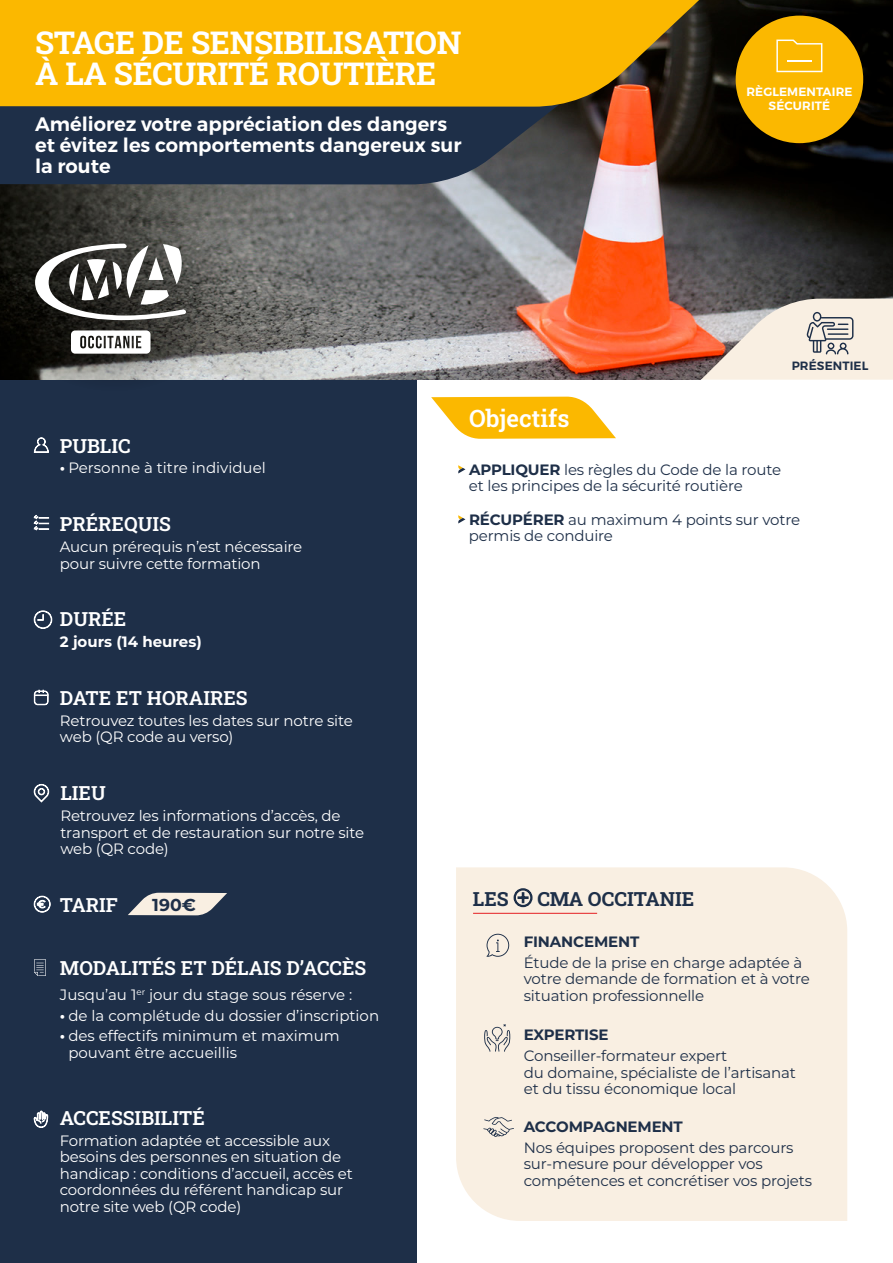
<style>
.page{position:relative;width:893px;height:1263px;background:#fff}
.page>*{position:absolute;margin:0;border:0;box-sizing:border-box;transform-origin:0 0}
.t1{font:31.5px/31.5px "Roboto Slab";letter-spacing:-.01em;color:#fff}
.t2{font:24px "Roboto Slab";color:#fff}
.t3{font:19.5px "Roboto Slab";color:#fff}
.t4{font:600 19.5px/21px "Montserrat";color:#fff}
.t5{font:19.5px "Roboto Slab";color:#1e2f48}
.t6{font:700 17.25px "Montserrat";color:#1e2f48}
.t7{font:15px/16.5px "Montserrat";letter-spacing:-.01em;color:#fff}
.t8{font:15px/16.5px "Montserrat";letter-spacing:-.01em;color:#1e2f48}
.t9{font:700 15px "Montserrat";letter-spacing:-.01em;color:#1e2f48}
.t10{font:700 15px "Montserrat";color:#fff}
.t11{font:600 12px/14.4px "Montserrat";letter-spacing:.01em;color:#fff;text-align:center}
.t12{font:600 12px "Montserrat";letter-spacing:.01em;color:#1e2f48}
.s1{font-weight:700}
</style>
<div class="page">
<div style="left:0;top:377px;width:417px;height:886px;background:#1e2f48"></div>
<img style="left:0;top:107px;width:893px;height:273px">
<svg style="left:458px;top:465px;width:7px;height:8px"></svg>
<svg style="left:458px;top:515px;width:7px;height:8px"></svg>
<svg style="left:431px;top:396px;width:185px;height:43px"></svg>
<svg style="left:0;top:107px;width:559px;height:78px;background:#243349"></svg>
<svg style="left:0;top:0;width:694px;height:107px;background:#ecac02"></svg>
<svg style="left:0;top:203px;width:229px;height:188px;background:#434340"></svg>
<svg style="left:71px;top:330px;width:80px;height:24px"></svg>
<svg style="left:35px;top:244px;width:151px;height:76px"></svg>
<svg style="left:34px;top:515px;width:15px;height:15px"></svg>
<svg style="left:34px;top:437px;width:15px;height:16px"></svg>
<svg style="left:34px;top:1110px;width:14px;height:18px"></svg>
<svg style="left:34px;top:784px;width:15px;height:18px"></svg>
<svg style="left:34px;top:610px;width:18px;height:19px"></svg>
<svg style="left:34px;top:690px;width:14px;height:15px"></svg>
<svg style="left:34px;top:896px;width:17px;height:16px"></svg>
<svg style="left:128px;top:893px;width:99px;height:22px"></svg>
<svg style="left:34px;top:959px;width:12px;height:17px"></svg>
<div style="left:456px;top:867px;width:391px;height:354px;background:#f9efe2"></div>
<svg style="left:483px;top:1117px;width:31px;height:20px"></svg>
<svg style="left:486px;top:934px;width:23px;height:23px"></svg>
<hr style="left:473px;top:913px;width:124px;height:1px;background:#e84242">
<svg style="left:513px;top:887px;width:20px;height:21px"></svg>
<svg style="left:484px;top:1024px;width:26px;height:28px"></svg>
<svg style="left:701px;top:298px;width:192px;height:82px;background:#ddd0c6"></svg>
<svg style="left:694px;top:0;width:199px;height:184px;background:#5c4505"></svg>
<hr style="left:787px;top:60px;width:25px;height:2px;background:#fff">
<h1 class="t1" style="left:35px;top:26px;width:428px">STAGE DE SENSIBILISATION<br>À LA SÉCURITÉ ROUTIÈRE</h1>
<h3 class="t4" style="left:35px;top:114px;width:428px">Améliorez votre appréciation des dangers et évitez les comportements dangereux sur la route</h3>
<h2 class="t2" style="left:469px;top:401px;width:102px">Objectifs</h2>
<p class="t11" style="left:746px;top:85px;width:108px">RÈGLEMENTAIRE<br>SÉCURITÉ</p>
<p class="t12" style="left:792px;top:359px;width:78px">PRÉSENTIEL</p>
<h3 class="t3" style="left:60px;top:432px;width:72px">PUBLIC</h3>
<p class="t7" style="left:60px;top:459px;width:207px"><span class="s1">•</span> Personne à titre individuel</p>
<h3 class="t3" style="left:60px;top:511px;width:113px">PRÉREQUIS</h3>
<p class="t7" style="left:60px;top:538px;width:244px">Aucun prérequis n’est nécessaire pour suivre cette formation</p>
<h3 class="t3" style="left:60px;top:606px;width:68px">DURÉE</h3>
<p class="t10" style="left:60px;top:631px;width:143px">2 jours (14 heures)</p>
<h3 class="t3" style="left:60px;top:685px;width:189px">DATE ET HORAIRES</h3>
<p class="t7" style="left:60px;top:712px;width:294px">Retrouvez toutes les dates sur notre site web (QR code au verso)</p>
<h3 class="t3" style="left:60px;top:780px;width:47px">LIEU</h3>
<p class="t7" style="left:60px;top:807px;width:305px">Retrouvez les informations d’accès, de transport et de restauration sur notre site web (QR code)</p>
<h3 class="t3" style="left:60px;top:892px;width:59px">TARIF</h3>
<p class="t6" style="left:152px;top:892px;width:45px">190€</p>
<h3 class="t3" style="left:60px;top:954px;width:308px">MODALITÉS ET DÉLAIS D’ACCÈS</h3>
<p class="t7" style="left:60px;top:986px;width:294px">Jusqu’au 1<sup>er</sup> jour du stage sous réserve :</p>
<p class="t7" style="left:60px;top:1007px;width:321px"><span class="s1">•</span> de la complétude du dossier d’inscription</p>
<p class="t7" style="left:68px;top:1027px;width:273px;text-indent:-9px"><span class="s1">•</span> des effectifs minimum et maximum pouvant être accueillis</p>
<h3 class="t3" style="left:60px;top:1105px;width:147px">ACCESSIBILITÉ</h3>
<p class="t7" style="left:60px;top:1132px;width:295px">Formation adaptée et accessible aux besoins des personnes en situation de handicap : conditions d’accueil, accès et coordonnées du référent handicap sur notre site web (QR code)</p>
<p class="t8" style="left:469px;top:460px;width:314px"><span class="s1">APPLIQUER</span> les règles du Code de la route et les principes de la sécurité routière</p>
<p class="t8" style="left:469px;top:510px;width:333px"><span class="s1">RÉCUPÉRER</span> au maximum 4 points sur votre permis de conduire</p>
<h3 class="t5" style="left:473px;top:885px;width:37px">LES</h3>
<h3 class="t5" style="left:537px;top:885px;width:158px">CMA OCCITANIE</h3>
<p class="t9" style="left:524px;top:931px;width:117px">FINANCEMENT</p>
<p class="t8" style="left:524px;top:954px;width:288px">Étude de la prise en charge adaptée à votre demande de formation et à votre situation professionnelle</p>
<p class="t9" style="left:524px;top:1024px;width:86px">EXPERTISE</p>
<p class="t8" style="left:524px;top:1047px;width:274px">Conseiller-formateur expert<br>du domaine, spécialiste de l’artisanat et du tissu économique local</p>
<p class="t9" style="left:524px;top:1116px;width:161px">ACCOMPAGNEMENT</p>
<p class="t8" style="left:524px;top:1138px;width:290px">Nos équipes proposent des parcours sur-mesure pour développer vos compétences et concrétiser vos projets</p>
</div>
